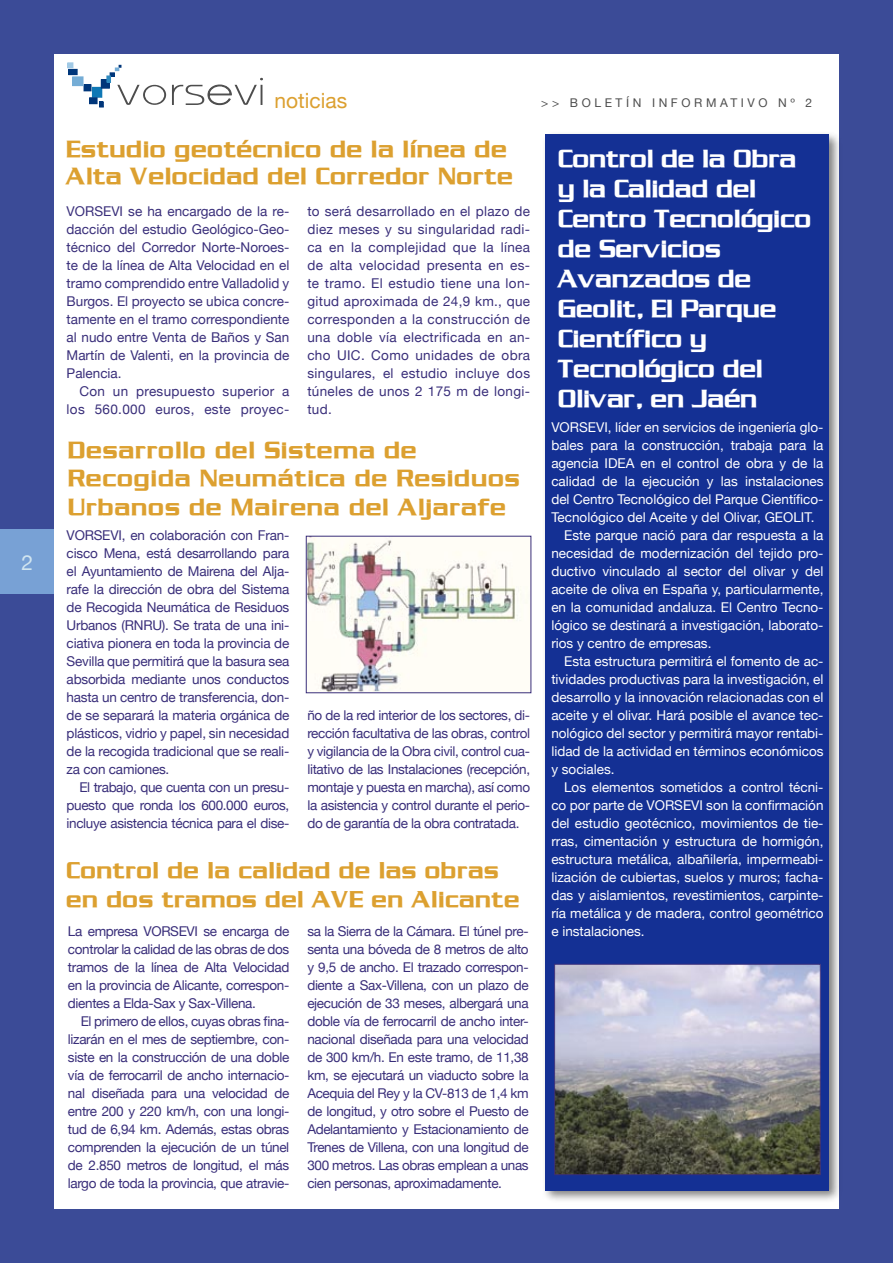
<style>
.page{position:relative;width:893px;height:1263px;background:#3b4b97}
.page>*{position:absolute;margin:0;border:0;box-sizing:border-box;transform-origin:0 0}
.titulo{font:700 27px/30px "Chaney";letter-spacing:-.05em;color:#fff}
.titulo-2{font:700 25.5px/28.5px "Chaney";letter-spacing:-.01em;color:#dca030}
.titulo-3{font:700 24.9px/28.5px "Chaney";letter-spacing:-.02em;color:#dca030}
.t1{font:21px "Helvetica Neue";color:#dca030}
.t2{font:21px "Helvetica Neue";color:#d1e5f0}
.texto_normal{font:13.5px/18px "Helvetica Neue";letter-spacing:-.025em;color:#392e7a;text-align:justify}
.texto_normal-2{font:13.5px/18px "Helvetica Neue";color:#fff;text-align:justify}
.texto_normal-3{font:13.5px/18px "Helvetica Neue";letter-spacing:.025em;color:#392e7a;text-align:right}
.t3{font:12px "Helvetica Neue";letter-spacing:.3em;color:#4d4d4d}
</style>
<div class="page">
<div style="left:54px;top:54px;width:785px;height:1155px;background:#fff"></div>
<div style="left:92px;top:87px;width:10px;height:10px;background:#0f78b5"></div>
<div style="left:90px;top:98px;width:7px;height:6px;background:#00367a"></div>
<div style="left:84px;top:85px;width:7px;height:6px;background:#00367a"></div>
<div style="left:69px;top:69px;width:8px;height:6px;background:#00367a"></div>
<div style="left:73px;top:77px;width:10px;height:9px;background:#75add6"></div>
<svg style="left:68px;top:63px;width:5px;height:5px"></svg>
<svg style="left:99px;top:65px;width:67px;height:42px"></svg>
<svg style="left:172px;top:77px;width:91px;height:28px"></svg>
<div style="left:0;top:530px;width:54px;height:64px;background:#78a1d5"></div>
<div style="left:540px;top:129px;width:303px;height:1076px;background:#000;opacity:.5"></div>
<div style="left:546px;top:135px;width:283px;height:1056px;background:#143094"></div>
<img style="left:308px;top:538px;width:221px;height:153px">
<div style="left:306px;top:536px;width:225px;height:157px;border:1px solid #392e7a"></div>
<img style="left:556px;top:966px;width:263px;height:207px">
<div style="left:554px;top:964px;width:267px;height:211px;border:1px solid #392e7a"></div>
<p class="t2" style="left:22px;top:550px;width:13px">2</p>
<p class="t1" style="left:275px;top:88px;width:74px">noticias</p>
<p class="t3" style="left:541px;top:95px;width:272px">&gt;&gt; BOLETÍN INFORMATIVO Nº 2</p>
<p class="titulo-2" style="left:67px;top:135px;width:449px;line-height:27px">Estudio geotécnico de la línea de<br>Alta Velocidad del Corredor Norte</p>
<p class="texto_normal" style="left:67px;top:202px;width:224px">VORSEVI se ha encargado de la re&shy;dacción del estudio Geológico-Geo&shy;técnico del Corredor Norte-Noroes&shy;te de la línea de Alta Velocidad en el tramo comprendido entre Valladolid y Burgos. El proyecto se ubica concre&shy;tamente en el tramo correspondiente al nudo entre Venta de Baños y San Martín de Valenti, en la provincia de Palencia.</p>
<p class="texto_normal-3" style="left:67px;top:382px;width:224px">Con un presupuesto superior a los 560.000 euros, este proyec-</p>
<p class="texto_normal" style="left:307px;top:202px;width:224px">to será desarrollado en el plazo de diez meses y su singularidad radi&shy;ca en la complejidad que la línea de alta velocidad presenta en es&shy;te tramo. El estudio tiene una lon&shy;gitud aproximada de 24,9 km., que corresponden a la construcción de una doble vía electrificada en an&shy;cho UIC. Como unidades de obra singulares, el estudio incluye dos túneles de unos 2 175 m de longi&shy;tud.</p>
<p class="titulo-2" style="left:68px;top:435px;width:455px">Desarrollo del Sistema de<br>Recogida Neumática de Residuos<br>Urbanos de Mairena del Aljarafe</p>
<p class="texto_normal" style="left:67px;top:526px;width:224px">VORSEVI, en colaboración con Fran&shy;cisco Mena, está desarrollando para el Ayuntamiento de Mairena del Alja&shy;rafe la dirección de obra del Sistema de Recogida Neumática de Residuos Urbanos (RNRU). Se trata de una ini&shy;ciativa pionera en toda la provincia de Sevilla que permitirá que la basura sea absorbida mediante unos conductos hasta un centro de transferencia, don&shy;de se separará la materia orgánica de plásticos, vidrio y papel, sin necesidad de la recogida tradicional que se reali&shy;za con camiones.</p>
<p class="texto_normal" style="left:67px;top:778px;width:224px;text-indent:13px">El trabajo, que cuenta con un presu&shy;puesto que ronda los 600.000 euros, incluye asistencia técnica para el dise-</p>
<p class="texto_normal" style="left:307px;top:706px;width:224px">ño de la red interior de los sectores, di&shy;rección facultativa de las obras, control y vigilancia de la Obra civil, control cua&shy;litativo de las Instalaciones (recepción, montaje y puesta en marcha), así como la asistencia y control durante el perio&shy;do de garantía de la obra contratada.</p>
<p class="titulo-3" style="left:67px;top:856px;width:456px">Control de la calidad de las obras en dos tramos del AVE en Alicante</p>
<p class="texto_normal" style="left:68px;top:922px;width:223px">La empresa VORSEVI se encarga de controlar la calidad de las obras de dos tramos de la línea de Alta Velocidad en la provincia de Alicante, correspon&shy;dientes a Elda-Sax y Sax-Villena.</p>
<p class="texto_normal" style="left:68px;top:1012px;width:223px;text-indent:13px">El primero de ellos, cuyas obras fina&shy;lizarán en el mes de septiembre, con&shy;siste en la construcción de una doble vía de ferrocarril de ancho internacio&shy;nal diseñada para una velocidad de entre 200 y 220 km/h, con una longi&shy;tud de 6,94 km. Además, estas obras comprenden la ejecución de un túnel de 2.850 metros de longitud, el más largo de toda la provincia, que atravie-</p>
<p class="texto_normal" style="left:307px;top:922px;width:223px">sa la Sierra de la Cámara. El túnel pre&shy;senta una bóveda de 8 metros de alto y 9,5 de ancho. El trazado correspon&shy;diente a Sax-Villena, con un plazo de ejecución de 33 meses, albergará una doble vía de ferrocarril de ancho inter&shy;nacional diseñada para una velocidad de 300 km/h. En este tramo, de 11,38 km, se ejecutará un viaducto sobre la Acequia del Rey y la CV-813 de 1,4 km de longitud, y otro sobre el Puesto de Adelantamiento y Estacionamiento de Trenes de Villena, con una longitud de 300 metros. Las obras emplean a unas cien personas, aproximadamente.</p>
<p class="titulo" style="left:558px;top:143px;width:256px">Control de la Obra y la Calidad del<br>Centro Tecnológico de Servicios<br>Avanzados de<br>Geolit, El Parque<br>Científico y<br>Tecnológico del<br>Olivar, en Jaén</p>
<p class="texto_normal-2" style="left:551px;top:418px;width:274px">VORSEVI, líder en servicios de ingeniería glo&shy;bales para la construcción, trabaja para la agencia IDEA en el control de obra y de la calidad de la ejecución y las instalaciones del Centro Tecnológico del Parque Científico-Tecnológico del Aceite y del Olivar, GEOLIT.</p>
<p class="texto_normal-2" style="left:551px;top:526px;width:274px;text-indent:13px">Este parque nació para dar respuesta a la necesidad de modernización del tejido pro&shy;ductivo vinculado al sector del olivar y del aceite de oliva en España y, particularmente, en la comunidad andaluza. El Centro Tecno&shy;lógico se destinará a investigación, laborato&shy;rios y centro de empresas.</p>
<p class="texto_normal-2" style="left:551px;top:652px;width:274px;text-indent:13px">Esta estructura permitirá el fomento de ac&shy;tividades productivas para la investigación, el desarrollo y la innovación relacionadas con el aceite y el olivar. Hará posible el avance tec&shy;nológico del sector y permitirá mayor rentabi&shy;lidad de la actividad en términos económicos y sociales.</p>
<p class="texto_normal-2" style="left:551px;top:778px;width:274px;text-indent:13px">Los elementos sometidos a control técni&shy;co por parte de VORSEVI son la confirmación del estudio geotécnico, movimientos de tie&shy;rras, cimentación y estructura de hormigón, estructura metálica, albañilería, impermeabi&shy;lización de cubiertas, suelos y muros; facha&shy;das y aislamientos, revestimientos, carpinte&shy;ría metálica y de madera, control geométrico e instalaciones.</p>
</div>
